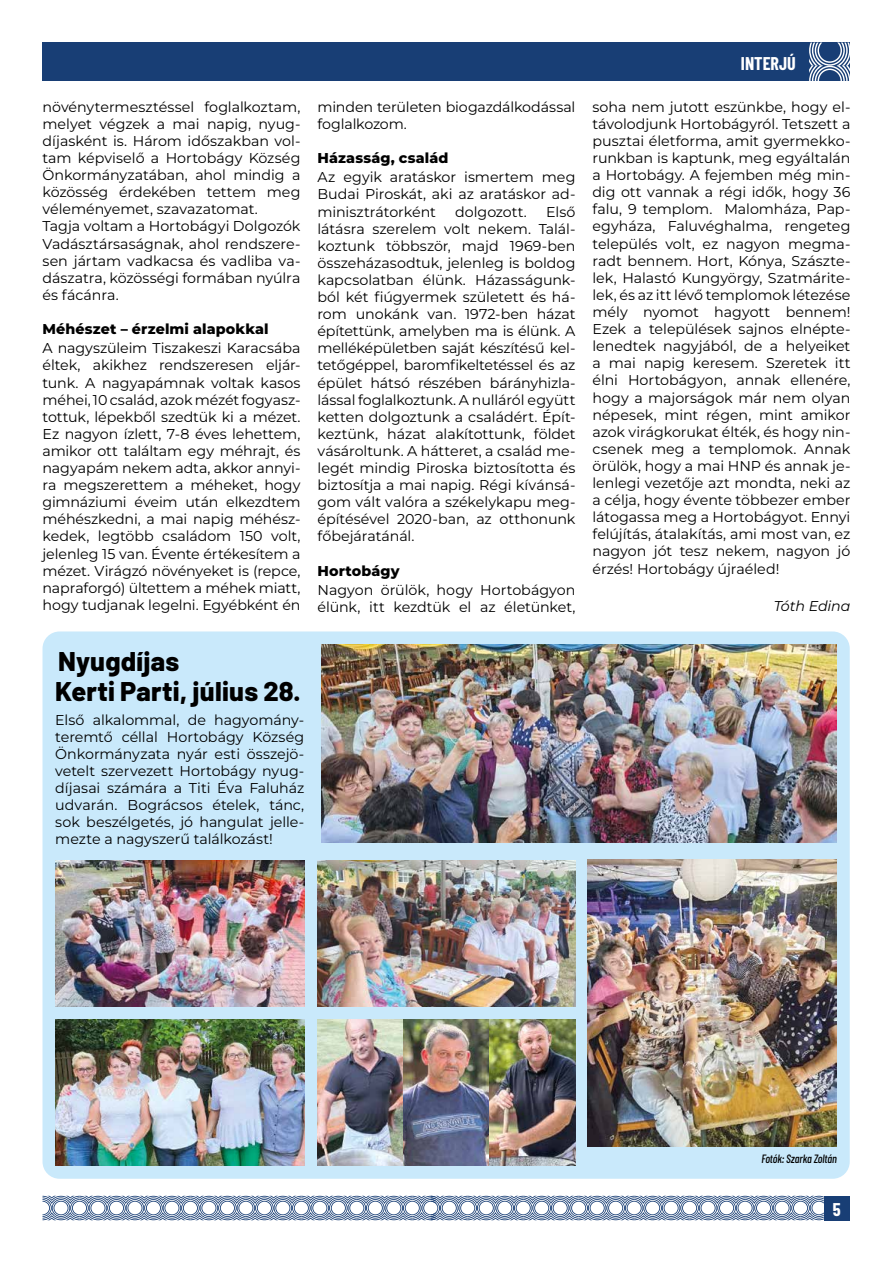
<style>
.page{position:relative;width:893px;height:1263px;background:#fff}
.page>*{position:absolute;margin:0;border:0;box-sizing:border-box;transform-origin:0 0}
.t1{font:800 27px/30px "Barlow";letter-spacing:.01em;color:#000}
.t2{font:700 18px "Barlow Condensed";color:#fff}
.t3{font:14.25px/17.1px "Montserrat";letter-spacing:-.005em;color:#000;text-align:justify}
.t4{font:800 14.25px "Montserrat";letter-spacing:.01em;color:#000}
.t5{font:italic 14.25px "Montserrat";letter-spacing:-.01em;color:#000}
.t6{font:italic 500 12px "Barlow Condensed";letter-spacing:-.015em;color:#000;scale:.95 1}
</style>
<div class="page">
<div style="left:43px;top:43px;width:807px;height:38px;background:#183e75"></div>
<svg style="left:809px;top:43px;width:41px;height:38px"></svg>
<svg style="left:43px;top:1196px;width:781px;height:24px"></svg>
<div style="left:824px;top:1196px;width:26px;height:24px;background:#183e75"></div>
<div style="left:43px;top:631px;width:807px;height:548px;background:#c9e9fb;border-radius:17px"></div>
<img style="left:588px;top:860px;width:249px;height:286px">
<img style="left:321px;top:644px;width:516px;height:199px">
<img style="left:317px;top:860px;width:258px;height:147px">
<img style="left:55px;top:860px;width:249px;height:147px">
<img style="left:55px;top:1019px;width:249px;height:147px">
<img style="left:317px;top:1019px;width:258px;height:147px">
<p class="t3" style="left:43px;top:98px;width:259px;text-align:left">növénytermesztéssel foglalkoztam, melyet végzek a mai napig, nyug&shy;díjasként is. Három időszakban vol&shy;tam képviselő a Hortobágy Község<br>Önkormányzatában, ahol mindig a közösség érdekében tettem meg véleményemet, szavazatomat.<br>Tagja voltam a Hortobágyi Dolgozók<br>Vadásztársaságnak, ahol rendszere&shy;sen jártam vadkacsa és vadliba va&shy;dászatra, közösségi formában nyúlra és fácánra.</p>
<p class="t4" style="left:43px;top:320px;width:228px">Méhészet – érzelmi alapokkal</p>
<p class="t3" style="left:43px;top:339px;width:259px">A nagyszüleim Tiszakeszi Karacsába éltek, akikhez rendszeresen eljár&shy;tunk. A nagyapámnak voltak kasos méhei, 10 család, azok mézét fogyasz&shy;tottuk, lépekből szedtük ki a mézet.<br>Ez nagyon ízlett, 7-8 éves lehettem, amikor ott találtam egy méhrajt, és nagyapám nekem adta, akkor annyi&shy;ra megszerettem a méheket, hogy gimnáziumi éveim után elkezdtem méhészkedni, a mai napig méhész&shy;kedek, legtöbb családom 150 volt, jelenleg 15 van. Évente értékesítem a mézet. Virágzó növényeket is (repce, napraforgó) ültettem a méhek miatt, hogy tudjanak legelni. Egyébként én</p>
<p class="t3" style="left:317px;top:98px;width:259px">minden területen biogazdálkodással foglalkozom.</p>
<p class="t4" style="left:317px;top:149px;width:132px">Házasság, család</p>
<p class="t3" style="left:317px;top:168px;width:259px">Az egyik aratáskor ismertem meg Budai Piroskát, aki az aratáskor ad&shy;minisztrátorként</p>
<p class="t3" style="left:317px;top:202px;width:259px;text-indent:229px">Első látásra szerelem volt nekem. Talál&shy;koztunk többször, majd 1969-ben összeházasodtuk, jelenleg is boldog kapcsolatban élünk. Házasságunk&shy;ból két fiúgyermek született és há&shy;rom unokánk van. 1972-ben házat építettünk, amelyben ma is élünk. A melléképületben saját készítésű kel&shy;tetőgéppel, baromfikeltetéssel és az épület hátsó részében bárányhizla&shy;lással foglalkoztunk. A nulláról együtt ketten dolgoztunk a családért. Épít&shy;keztünk, házat alakítottunk, földet vásároltunk. A hátteret, a család me&shy;legét mindig Piroska biztosította és biztosítja a mai napig. Régi kívánsá&shy;gom vált valóra a székelykapu meg&shy;építésével 2020-ban, az otthonunk főbejáratánál.</p>
<p class="t4" style="left:317px;top:561px;width:84px">Hortobágy</p>
<p class="t3" style="left:317px;top:581px;width:259px">Nagyon örülök, hogy Hortobágyon élünk, itt kezdtük el az életünket,</p>
<p class="t3" style="left:455px;top:202px;width:73px">dolgozott.</p>
<h1 class="t1" style="left:55px;top:644px;width:247px">Nyugdíjas<br>Kerti Parti, július 28.</h1>
<p class="t3" style="left:55px;top:711px;width:251px">Első alkalommal, de hagyomány&shy;teremtő céllal Hortobágy Község Önkormányzata nyár esti összejö&shy;vetelt szervezett Hortobágy nyug&shy;díjasai számára a Titi Éva Faluház udvarán. Bográcsos ételek, tánc, sok beszélgetés, jó hangulat jelle&shy;mezte a nagyszerű találkozást!</p>
<p class="t2" style="left:741px;top:53px;width:56px">INTERJÚ</p>
<p class="t3" style="left:592px;top:98px;width:259px">soha nem jutott eszünkbe, hogy el&shy;távolodjunk Hortobágyról. Tetszett a pusztai életforma, amit gyermekko&shy;runkban is kaptunk, meg egyáltalán a Hortobágy. A fejemben még min&shy;dig ott vannak a régi idők, hogy 36 falu, 9 templom. Malomháza, Pap&shy;egyháza, Faluvéghalma, rengeteg település volt, ez nagyon megma&shy;radt bennem. Hort, Kónya, Szászte&shy;lek, Halastó Kungyörgy, Szatmárite&shy;lek, és az itt lévő templomok létezése mély nyomot hagyott bennem!<br>Ezek a települések sajnos elnépte&shy;lenedtek nagyjából, de a helyeiket a mai napig keresem. Szeretek itt élni Hortobágyon, annak ellenére, hogy a majorságok már nem olyan népesek, mint régen, mint amikor azok virágkorukat élték, és hogy nin&shy;csenek meg a templomok. Annak örülök, hogy a mai HNP és annak je&shy;lenlegi vezetője azt mondta, neki az a célja, hogy évente többezer ember látogassa meg a Hortobágyot. Ennyi felújítás, átalakítás, ami most van, ez nagyon jót tesz nekem, nagyon jó érzés! Hortobágy újraéled!</p>
<p class="t5" style="left:774px;top:596px;width:78px">Tóth Edina</p>
<p class="t6" style="left:761px;top:1151px;width:81px">Fotók: Szarka Zoltán</p>
<p class="t2" style="left:833px;top:1198px;width:9px">5</p>
</div>
